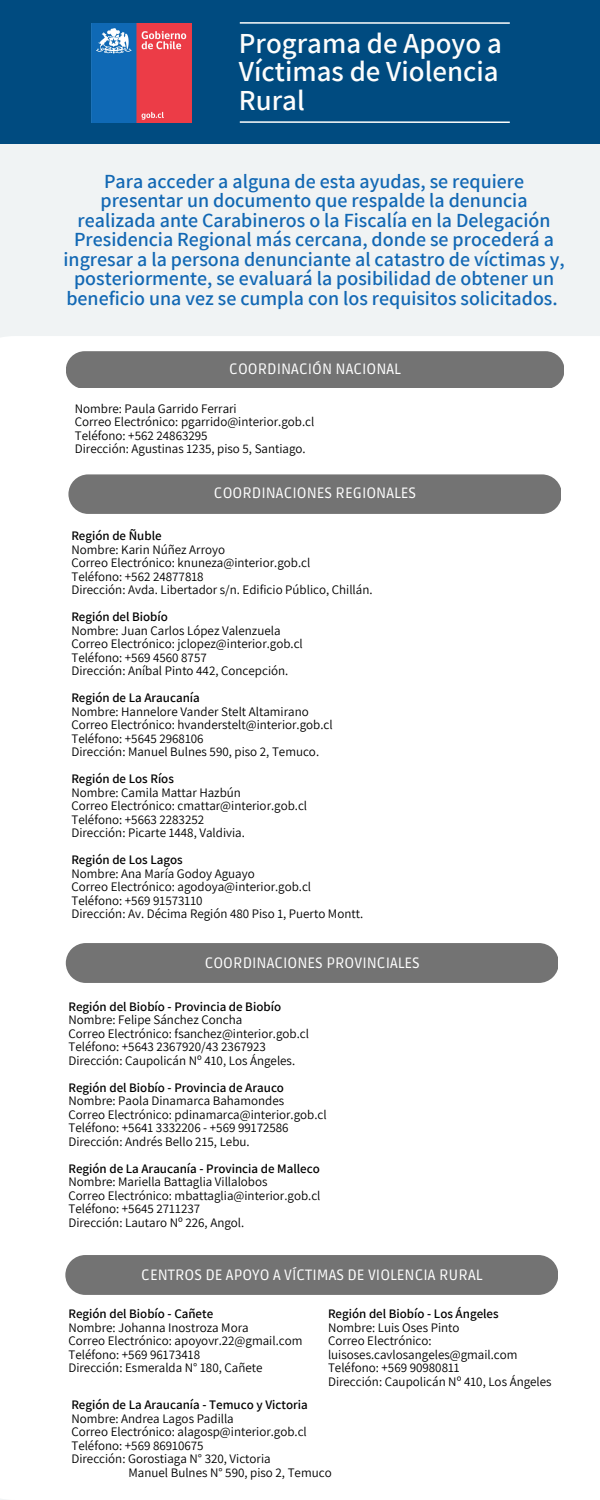
<style>
.page{position:relative;width:600px;height:1500px;background:#f0f3f4}
.page>*{position:absolute;margin:0;border:0;box-sizing:border-box;transform-origin:0 0}
.t1{font:600 29px/28.5px "Assistant";color:#fdfdfc}
.t2{font:600 20px/19.5px "Assistant";color:#1268b4;text-align:center}
.t3{font:15px "Ruda";color:#fff}
.t4{font:13px/13.5px "Assistant";color:#000}
.t5{font:600 13px "Assistant";color:#000}
</style>
<div class="page">
<div style="left:0;top:336px;width:600px;height:1164px;background:#fff"></div>
<div style="left:0;top:0;width:600px;height:143px;background:#004b80"></div>
<hr style="left:240px;top:121px;width:270px;height:2px;background:#fdfdfc">
<hr style="left:240px;top:22px;width:270px;height:2px;background:#fdfdfc">
<img style="left:92px;top:23px;width:100px;height:100px">
<div style="left:66px;top:351px;width:498px;height:37px;background:#737373"></div>
<div style="left:68px;top:474px;width:493px;height:40px;background:#737373"></div>
<div style="left:66px;top:943px;width:492px;height:39px;background:#737373"></div>
<div style="left:65px;top:1255px;width:493px;height:39px;background:#737373"></div>
<h1 class="t1" style="left:239px;top:28px;width:265px">Programa de Apoyo a<br>Víctimas de Violencia<br>Rural</h1>
<p class="t2" style="left:64px;top:171px;width:503px">Para acceder a alguna de esta ayudas, se requiere presentar un documento que respalde la denuncia realizada ante Carabineros o la Fiscalía en la Delegación Presidencia Regional más cercana, donde se procederá a ingresar a la persona denunciante al catastro de víctimas y, posteriormente, se evaluará la posibilidad de obtener un beneficio una vez se cumpla con los requisitos solicitados.</p>
<p class="t3" style="left:229px;top:361px;width:173px">COORDINACIÓN NACIONAL</p>
<p class="t4" style="left:75px;top:401px;width:241px">Nombre: Paula Garrido Ferrari<br>Correo Electrónico: pgarrido@interior.gob.cl Teléfono: +562 24863295<br>Dirección: Agustinas 1235, piso 5, Santiago.</p>
<p class="t3" style="left:214px;top:485px;width:204px">COORDINACIONES REGIONALES</p>
<p class="t5" style="left:71px;top:527px;width:92px">Región de Ñuble</p>
<p class="t4" style="left:71px;top:542px;width:303px">Nombre: Karin Núñez Arroyo<br>Correo Electrónico: knuneza@interior.gob.cl<br>Teléfono: +562 24877818<br>Dirección: Avda. Libertador s/n. Edificio Público, Chillán.</p>
<p class="t5" style="left:71px;top:608px;width:98px">Región del Biobío</p>
<p class="t4" style="left:71px;top:623px;width:233px">Nombre: Juan Carlos López Valenzuela Correo Electrónico: jclopez@interior.gob.cl Teléfono: +569 4560 8757<br>Dirección: Aníbal Pinto 442, Concepción.</p>
<p class="t5" style="left:71px;top:689px;width:130px">Región de La Araucanía</p>
<p class="t4" style="left:71px;top:704px;width:263px">Nombre: Hannelore Vander Stelt Altamirano Correo Electrónico: hvanderstelt@interior.gob.cl Teléfono: +5645 2968106<br>Dirección: Manuel Bulnes 590, piso 2, Temuco.</p>
<p class="t5" style="left:71px;top:770px;width:104px">Región de Los Ríos</p>
<p class="t4" style="left:71px;top:785px;width:237px">Nombre: Camila Mattar Hazbún<br>Correo Electrónico: cmattar@interior.gob.cl Teléfono: +5663 2283252<br>Dirección: Picarte 1448, Valdivia.</p>
<p class="t5" style="left:71px;top:851px;width:113px">Región de Los Lagos</p>
<p class="t4" style="left:71px;top:866px;width:293px">Nombre: Ana María Godoy Aguayo<br>Correo Electrónico: agodoya@interior.gob.cl Teléfono: +569 91573110<br>Dirección: Av. Décima Región 480 Piso 1, Puerto Montt.</p>
<p class="t3" style="left:205px;top:954px;width:217px">COORDINACIONES PROVINCIALES</p>
<p class="t5" style="left:68px;top:998px;width:214px">Región del Biobío - Provincia de Biobío</p>
<p class="t4" style="left:68px;top:1013px;width:242px">Nombre: Felipe Sánchez Concha<br>Correo Electrónico: fsanchez@interior.gob.cl Teléfono: +5643 2367920/43 2367923<br>Dirección: Caupolicán Nº 410, Los Ángeles.</p>
<p class="t5" style="left:68px;top:1079px;width:217px">Región del Biobío - Provincia de Arauco</p>
<p class="t4" style="left:68px;top:1094px;width:260px">Nombre: Paola Dinamarca Bahamondes<br>Correo Electrónico: pdinamarca@interior.gob.cl Teléfono: +5641 3332206 - +569 99172586<br>Dirección: Andrés Bello 215, Lebu.</p>
<p class="t5" style="left:68px;top:1160px;width:253px">Región de La Araucanía - Provincia de Malleco</p>
<p class="t4" style="left:68px;top:1175px;width:254px">Nombre: Mariella Battaglia Villalobos<br>Correo Electrónico: mbattaglia@interior.gob.cl Teléfono: +5645 2711237<br>Dirección: Lautaro Nº 226, Angol.</p>
<p class="t3" style="left:141px;top:1266px;width:343px">CENTROS DE APOYO A VÍCTIMAS DE VIOLENCIA RURAL</p>
<p class="t5" style="left:68px;top:1305px;width:146px">Región del Biobío - Cañete</p>
<p class="t4" style="left:68px;top:1320px;width:236px">Nombre: Johanna Inostroza Mora<br>Correo Electrónico: apoyovr.22@gmail.com Teléfono: +569 96173418<br>Dirección: Esmeralda N° 180, Cañete</p>
<p class="t5" style="left:71px;top:1396px;width:238px">Región de La Araucanía - Temuco y Victoria</p>
<p class="t4" style="left:71px;top:1411px;width:164px">Nombre: Andrea Lagos Padilla</p>
<p class="t4" style="left:71px;top:1425px;width:237px">Correo Electrónico: alagosp@interior.gob.cl</p>
<p class="t4" style="left:71px;top:1438px;width:134px">Teléfono: +569 86910675</p>
<p class="t4" style="left:71px;top:1452px;width:201px">Dirección: Gorostiaga N° 320, Victoria</p>
<p class="t4" style="left:129px;top:1465px;width:205px">Manuel Bulnes N° 590, piso 2, Temuco</p>
<p class="t5" style="left:328px;top:1305px;width:172px">Región del Biobío - Los Ángeles</p>
<p class="t4" style="left:328px;top:1320px;width:225px">Nombre: Luis Oses Pinto<br>Correo Electrónico: luisoses.cavlosangeles@gmail.com<br>Teléfono: +569 90980811<br>Dirección: Caupolicán Nº 410, Los Ángeles</p>
</div>
